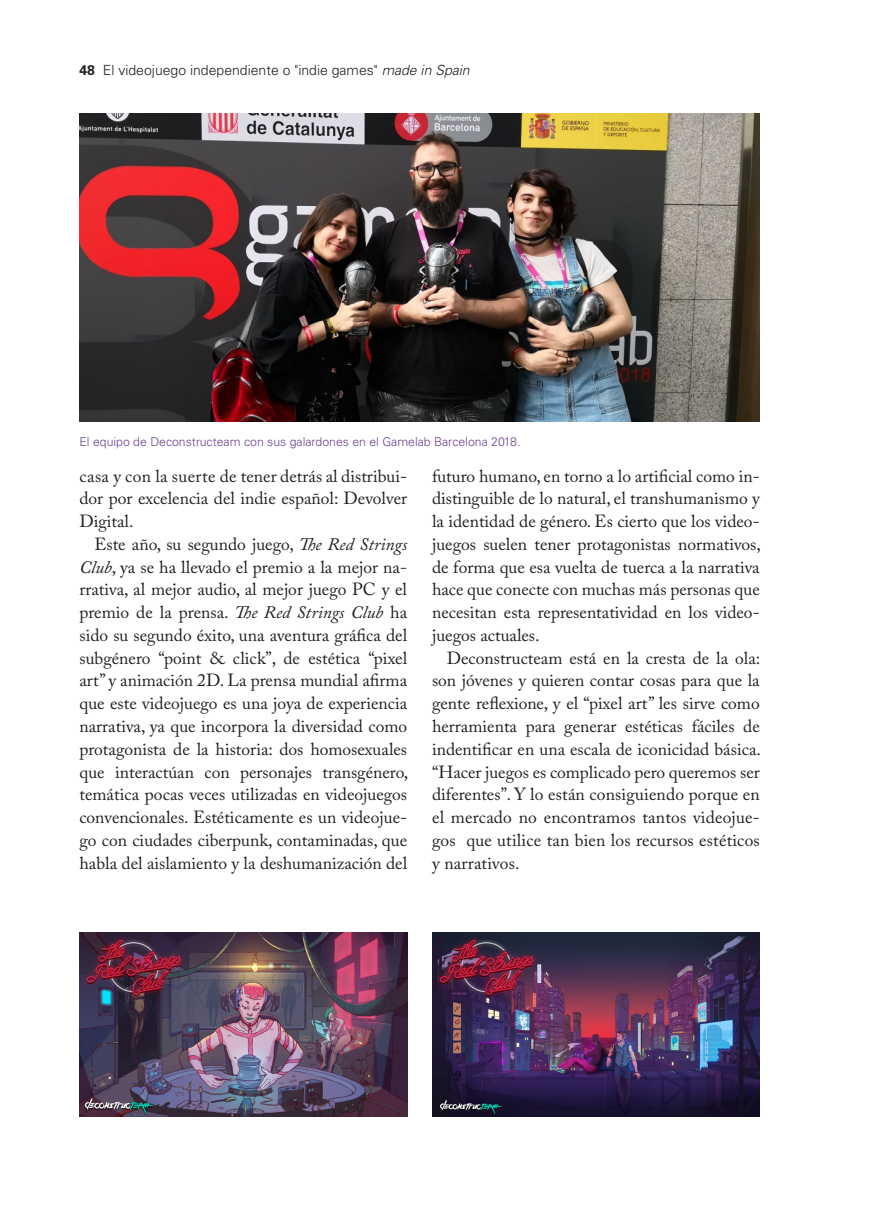
<style>
.page{position:relative;width:874px;height:1221px;background:#fff}
.page>*{position:absolute;margin:0;border:0;box-sizing:border-box;transform-origin:0 0}
.texto_común{font:17.5px/22.8px "Adobe Caslon Pro";color:#231f20;text-align:justify}
.t1{font:300 14px "Univers LT Std";color:#231f20}
.t2{font:700 14px "Univers LT Std";color:#231f20}
.pies2{font:300 12.25px "Univers LT Std";color:#6e4291}
.s1{font-style:italic}
</style>
<div class="page">
<img style="left:432px;top:932px;width:327px;height:184px">
<img style="left:79px;top:932px;width:328px;height:184px">
<img style="left:79px;top:114px;width:680px;height:308px">
<p class="t2" style="left:79px;top:61px;width:17px">48</p>
<p class="t1" style="left:103px;top:61px;width:368px">El videojuego independiente o "indie games" <span class="s1">made in Spain</span></p>
<p class="pies2" style="left:79px;top:434px;width:442px">El equipo de Deconstructeam con sus galardones en el Gamelab Barcelona 2018.</p>
<p class="texto_común" style="left:79px;top:464px;width:329px">casa y con la suerte de tener detrás al distribui&shy;dor por excelencia del indie español: Devolver Digital.</p>
<p class="texto_común" style="left:79px;top:532px;width:330px;text-indent:15px">Este año, su segundo juego, <span class="s1">The Red Strings Club</span>, ya se ha llevado el premio a la mejor na&shy;rrativa, al mejor audio, al mejor juego PC y el premio de la prensa. <span class="s1">The Red Strings Club</span> ha sido su segundo éxito, una aventura gráfica del subgénero “point &amp; click”, de estética “pixel art” y animación 2D. La prensa mundial afirma que este videojuego es una joya de experiencia narrativa, ya que incorpora la diversidad como protagonista de la historia: dos homosexuales que interactúan con personajes transgénero, temática pocas veces utilizadas en videojuegos convencionales. Estéticamente es un videojue&shy;go con ciudades ciberpunk, contaminadas, que habla del aislamiento y la deshumanización del</p>
<p class="texto_común" style="left:432px;top:464px;width:330px">futuro humano, en torno a lo artificial como in&shy;distinguible de lo natural, el transhumanismo y la identidad de género. Es cierto que los video&shy;juegos suelen tener protagonistas normativos, de forma que esa vuelta de tuerca a la narrativa hace que conecte con muchas más personas que necesitan esta representatividad en los video&shy;juegos actuales.</p>
<p class="texto_común" style="left:432px;top:646px;width:330px;text-indent:15px">Deconstructeam está en la cresta de la ola: son jóvenes y quieren contar cosas para que la gente reflexione, y el “pixel art” les sirve como herramienta para generar estéticas fáciles de indentificar en una escala de iconicidad básica. “Hacer juegos es complicado pero queremos ser diferentes”. Y lo están consiguiendo porque en el mercado no encontramos tantos videojue&shy;gos que utilice tan bien los recursos estéticos y narrativos.</p>
</div>
